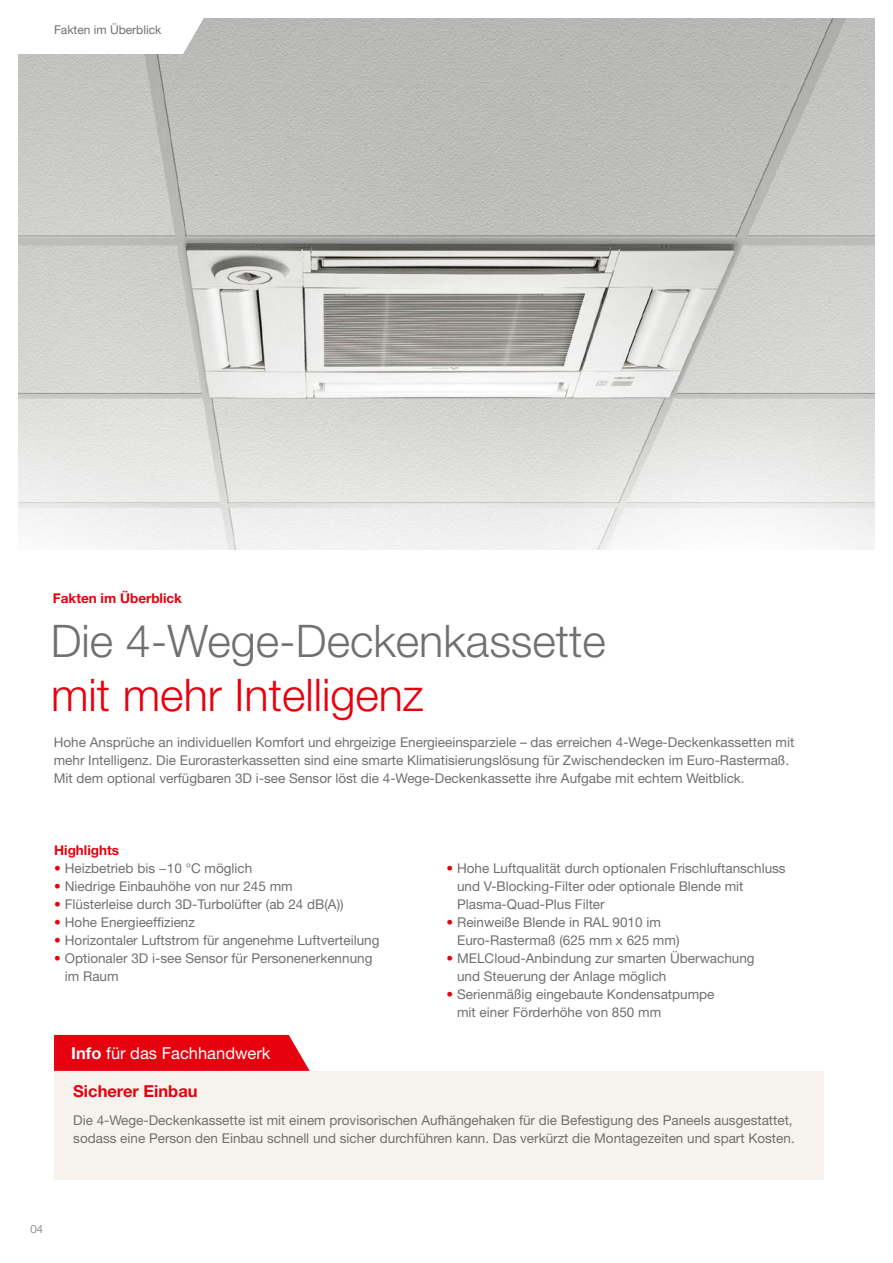
<style>
.page{position:relative;width:893px;height:1263px;background:#fff}
.page>*{position:absolute;margin:0;border:0;box-sizing:border-box;transform-origin:0 0}
.t1{font:300 45px "Helvetica Neue LT Pro";color:#6f7070}
.t2{font:300 45px "Helvetica Neue LT Pro";color:#e7000e}
.t3{font:16.5px "Helvetica Neue LT Pro";color:#fff}
.t4{font:700 16.5px "Helvetica Neue LT Pro";color:#e7000e}
.t5{font:13.5px/18px "Helvetica Neue LT Pro";color:#6f7070}
.t6{font:700 13.5px "Helvetica Neue LT Pro";color:#e7000e}
.t7{font:12px "Helvetica Neue LT Pro";color:#6f7070}
.t8{font:300 11.25px "Helvetica Neue LT Pro";color:#6f7070}
.s1{color:#e7000e}
.s2{font-weight:700}
</style>
<div class="page">
<img style="left:18px;top:18px;width:857px;height:531px">
<div style="left:54px;top:1071px;width:770px;height:108px;background:#f6f3ee"></div>
<div style="left:54px;top:1035px;width:256px;height:36px;background:#e7000e"></div>
<svg style="left:18px;top:18px;width:187px;height:36px"></svg>
<p class="t7" style="left:54px;top:23px;width:109px">Fakten im Überblick</p>
<p class="t6" style="left:53px;top:590px;width:131px">Fakten im Überblick</p>
<h1 class="t1" style="left:51px;top:613px;width:557px">Die 4-Wege-Deckenkassette</h1>
<h1 class="t2" style="left:51px;top:667px;width:374px">mit mehr Intelligenz</h1>
<p class="t5" style="left:54px;top:733px;width:742px">Hohe Ansprüche an individuellen Komfort und ehrgeizige Energieeinsparziele – das erreichen 4-Wege-Deckenkassetten mit mehr Intelligenz. Die Eurorasterkassetten sind eine smarte Klimatisierungslösung für Zwischendecken im Euro-Rastermaß.<br>Mit dem optional verfügbaren 3D i-see Sensor löst die 4-Wege-Deckenkassette ihre Aufgabe mit echtem Weitblick.</p>
<p class="t6" style="left:54px;top:842px;width:66px">Highlights</p>
<p class="t5" style="left:54px;top:859px;width:200px"><span class="s1">•</span> Heizbetrieb bis −10 °C möglich</p>
<p class="t5" style="left:54px;top:877px;width:240px"><span class="s1">•</span> Niedrige Einbauhöhe von nur 245 mm</p>
<p class="t5" style="left:54px;top:895px;width:291px"><span class="s1">•</span> Flüsterleise durch 3D-Turbolüfter (ab 24 dB(A))</p>
<p class="t5" style="left:54px;top:913px;width:142px"><span class="s1">•</span> Hohe Energieeffizienz</p>
<p class="t5" style="left:54px;top:931px;width:327px"><span class="s1">•</span> Horizontaler Luftstrom für angenehme Luftverteilung</p>
<p class="t5" style="left:65px;top:949px;width:309px;text-indent:-11px"><span class="s1">•</span> Optionaler 3D i-see Sensor für Personenerkennung im Raum</p>
<p class="t3" style="left:71px;top:1043px;width:201px"><span class="s2">Info</span> für das Fachhandwerk</p>
<p class="t5" style="left:457px;top:859px;width:330px;text-indent:-11px"><span class="s1">•</span> Hohe Luftqualität durch optionalen Frischluftanschluss und V-Blocking-Filter oder optionale Blende mit<br>Plasma-Quad-Plus Filter</p>
<p class="t5" style="left:457px;top:913px;width:224px;text-indent:-11px"><span class="s1">•</span> Reinweiße Blende in RAL 9010 im<br>Euro-Rastermaß (625 mm x 625 mm)</p>
<p class="t5" style="left:457px;top:949px;width:299px;text-indent:-11px"><span class="s1">•</span> MELCloud-Anbindung zur smarten Überwachung und Steuerung der Anlage möglich</p>
<p class="t5" style="left:457px;top:985px;width:259px;text-indent:-11px"><span class="s1">•</span> Serienmäßig eingebaute Kondensatpumpe mit einer Förderhöhe von 850 mm</p>
<p class="t4" style="left:73px;top:1080px;width:126px">Sicherer Einbau</p>
<p class="t5" style="left:73px;top:1111px;width:723px">Die 4-Wege-Deckenkassette ist mit einem provisorischen Aufhängehaken für die Befestigung des Paneels ausgestattet, sodass eine Person den Einbau schnell und sicher durchführen kann. Das verkürzt die Montagezeiten und spart Kosten.</p>
<p class="t8" style="left:30px;top:1222px;width:14px">04</p>
</div>
